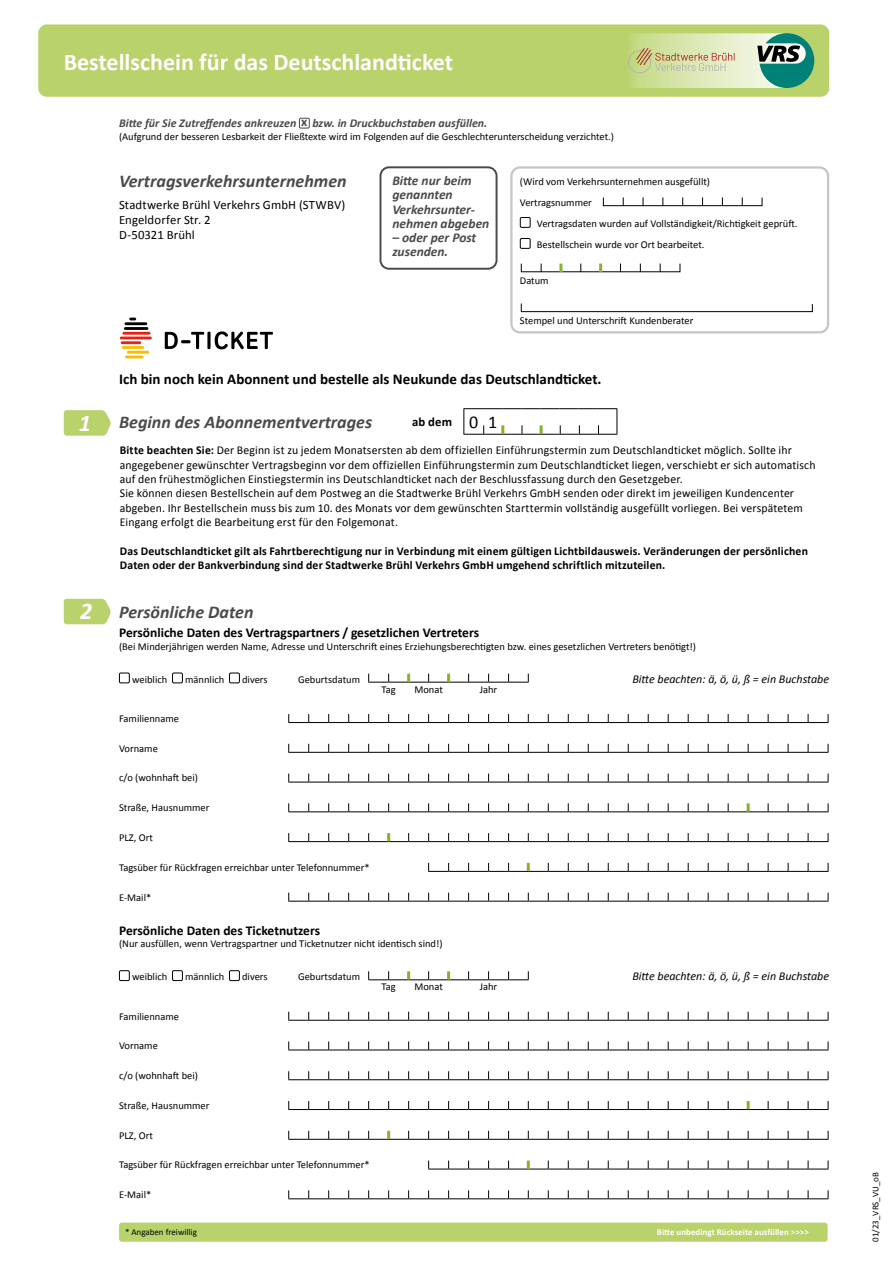
<style>
.page{position:relative;width:893px;height:1263px;background:#fff}
.page>*{position:absolute;margin:0;border:0;box-sizing:border-box;transform-origin:0 0}
.t1{font:700 24px "Calibri";color:#fff}
.t2{font:italic 700 24px "Calibri";color:#fff}
.t3{font:italic 700 18px "Calibri";color:#4a4a49}
.t4{font:700 15px "Calibri";color:#000}
.t5{font:700 13.5px "Calibri";color:#000}
.t6{font:italic 700 13.5px/14.2px "Calibri";color:#4a4a49}
.t7{font:12.75px/15px "Calibri";letter-spacing:.01em;color:#000}
.t8{font:700 12.75px "Calibri";color:#000}
.t9{font:12px/14.4px "Calibri";letter-spacing:.01em;color:#000}
.t10{font:700 12px/14.4px "Calibri";letter-spacing:.015em;color:#000}
.t11{font:italic 12px "Calibri";color:#000}
.t12{font:italic 700 12px "Calibri";color:#4a4a49}
.t13{font:10.5px/21px "Calibri";color:#000}
.t14{font:700 9px "Calibri";color:#fff}
.t15{font:9px "Calibri";color:#000}
.s1{font-style:normal;font-size:13.5px}
.s2{font-size:24px;color:#fff}
.s3{font-weight:700}
.s4{font-weight:400;font-size:18px}
</style>
<div class="page">
<div style="left:38px;top:24px;width:791px;height:73px;background:#b9d26b;border-radius:9px"></div>
<div style="left:119px;top:1222px;width:709px;height:20px;background:#b9d26b;border-radius:3px"></div>
<svg style="left:64px;top:410px;width:47px;height:26px"></svg>
<svg style="left:463px;top:408px;width:155px;height:27px"></svg>
<svg style="left:64px;top:599px;width:47px;height:25px"></svg>
<svg style="left:288px;top:1041px;width:541px;height:9px"></svg>
<svg style="left:288px;top:1071px;width:541px;height:9px"></svg>
<svg style="left:288px;top:1190px;width:541px;height:9px"></svg>
<svg style="left:288px;top:1012px;width:541px;height:9px"></svg>
<svg style="left:288px;top:1101px;width:541px;height:9px"></svg>
<svg style="left:368px;top:971px;width:161px;height:9px"></svg>
<svg style="left:428px;top:1160px;width:401px;height:10px"></svg>
<svg style="left:288px;top:1131px;width:541px;height:9px"></svg>
<div style="left:119px;top:970px;width:11px;height:11px;border:1px solid #000"></div>
<div style="left:172px;top:970px;width:11px;height:11px;border:1px solid #000"></div>
<div style="left:229px;top:970px;width:11px;height:11px;border:1px solid #000"></div>
<svg style="left:288px;top:744px;width:541px;height:9px"></svg>
<svg style="left:288px;top:773px;width:541px;height:10px"></svg>
<svg style="left:288px;top:893px;width:541px;height:9px"></svg>
<svg style="left:288px;top:714px;width:541px;height:9px"></svg>
<svg style="left:288px;top:803px;width:541px;height:9px"></svg>
<svg style="left:368px;top:674px;width:161px;height:9px"></svg>
<svg style="left:428px;top:863px;width:401px;height:9px"></svg>
<svg style="left:288px;top:833px;width:541px;height:9px"></svg>
<div style="left:119px;top:673px;width:11px;height:10px;border:1px solid #000"></div>
<div style="left:172px;top:673px;width:11px;height:10px;border:1px solid #000"></div>
<div style="left:229px;top:673px;width:11px;height:10px;border:1px solid #000"></div>
<div style="left:510px;top:166px;width:319px;height:167px;border:2px solid #c6c6c6;border-radius:9px"></div>
<div style="left:520px;top:217px;width:10px;height:11px;border:1px solid #000"></div>
<div style="left:520px;top:238px;width:10px;height:11px;border:1px solid #000"></div>
<div style="left:603px;top:197px;width:159px;height:9px;border:1px solid #000"></div>
<svg style="left:559px;top:264px;width:3px;height:8px"></svg>
<svg style="left:599px;top:264px;width:3px;height:8px"></svg>
<svg style="left:520px;top:303px;width:293px;height:9px"></svg>
<svg style="left:119px;top:317px;width:154px;height:42px"></svg>
<div style="left:299px;top:118px;width:11px;height:10px;border:1px solid #4a4a49"></div>
<div style="left:379px;top:166px;width:118px;height:104px;border:2px solid #4a4a49;border-radius:9px"></div>
<svg style="left:628px;top:33px;width:186px;height:55px;background:#b0c9a0"></svg>
<h1 class="t1" style="left:64px;top:45px;width:391px">Bestellschein für das Deutschlandticket</h1>
<p class="t12" style="left:119px;top:114px;width:370px">Bitte für Sie Zutreffendes ankreuzen <span class="s1">x</span> bzw. in Druckbuchstaben ausfüllen.</p>
<p class="t13" style="left:119px;top:125px;width:496px">(Aufgrund der besseren Lesbarkeit der Fließtexte wird im Folgenden auf die Geschlechterunterscheidung verzichtet.)</p>
<h2 class="t3" style="left:119px;top:169px;width:229px">Vertragsverkehrsunternehmen</h2>
<p class="t7" style="left:119px;top:197px;width:228px">Stadtwerke Brühl Verkehrs GmbH (STWBV)<br>Engeldorfer Str. 2<br>D-50321 Brühl</p>
<p class="t6" style="left:392px;top:173px;width:99px">Bitte nur beim genannten<br>Verkehrsunter&shy;nehmen abgeben</p>
<p class="t6" style="left:392px;top:230px;width:85px">– oder per Post zusenden.</p>
<p class="t13" style="left:520px;top:171px;width:192px">(Wird vom Verkehrsunternehmen ausgefüllt)<br>Vertragsnummer</p>
<p class="t13" style="left:537px;top:213px;width:262px">Vertragsdaten wurden auf Vollständigkeit/Richtigkeit geprüft.<br>Bestellschein wurde vor Ort bearbeitet.</p>
<p class="t13" style="left:520px;top:270px;width:30px">Datum</p>
<p class="t13" style="left:520px;top:309px;width:175px">Stempel und Unterschrift Kundenberater</p>
<h3 class="t4" style="left:119px;top:368px;width:484px">Ich bin noch kein Abonnent und bestelle als Neukunde das Deutschlandticket.</h3>
<h2 class="t3" style="left:79px;top:409px;width:295px"><span class="s2">1</span> Beginn des Abonnementvertrages</h2>
<p class="t9" style="left:120px;top:443px;width:697px"><span class="s3">Bitte beachten Sie:</span> Der Beginn ist zu jedem Monatsersten ab dem offiziellen Einführungstermin zum Deutschlandticket möglich. Sollte ihr angegebener gewünschter Vertragsbeginn vor dem offiziellen Einführungstermin zum Deutschlandticket liegen, verschiebt er sich automatisch auf den frühestmöglichen Einstiegstermin ins Deutschlandticket nach der Beschlussfassung durch den Gesetzgeber.<br>Sie können diesen Bestellschein auf dem Postweg an die Stadtwerke Brühl Verkehrs GmbH senden oder direkt im jeweiligen Kundencenter abgeben. Ihr Bestellschein muss bis zum 10. des Monats vor dem gewünschten Starttermin vollständig ausgefüllt vorliegen. Bei verspätetem Eingang erfolgt die Bearbeitung erst für den Folgemonat.</p>
<p class="t10" style="left:120px;top:543px;width:690px">Das Deutschlandticket gilt als Fahrtberechtigung nur in Verbindung mit einem gültigen Lichtbildausweis. Veränderungen der persönlichen<br>Daten oder der Bankverbindung sind der Stadtwerke Brühl Verkehrs GmbH umgehend schriftlich mitzuteilen.</p>
<p class="t8" style="left:412px;top:413px;width:87px">ab dem <span class="s4">0 1</span></p>
<h1 class="t2" style="left:80px;top:594px;width:14px">2</h1>
<h2 class="t3" style="left:119px;top:600px;width:136px">Persönliche Daten</h2>
<p class="t5" style="left:119px;top:623px;width:362px">Persönliche Daten des Vertragspartners / gesetzlichen Vertreters</p>
<p class="t13" style="left:119px;top:635px;width:579px">(Bei Minderjährigen werden Name, Adresse und Unterschrift eines Erziehungsberechtigten bzw. eines gesetzlichen Vertreters benötigt!)</p>
<p class="t13" style="left:381px;top:678px;width:16px">Tag</p>
<p class="t13" style="left:414px;top:678px;width:30px">Monat</p>
<p class="t13" style="left:480px;top:678px;width:19px">Jahr</p>
<p class="t13" style="left:119px;top:708px;width:62px">Familienname</p>
<p class="t13" style="left:119px;top:737px;width:40px">Vorname</p>
<p class="t13" style="left:119px;top:767px;width:81px">c/o (wohnhaft bei)</p>
<p class="t13" style="left:119px;top:797px;width:92px">Straße, Hausnummer</p>
<p class="t13" style="left:119px;top:827px;width:35px">PLZ, Ort</p>
<p class="t13" style="left:119px;top:856px;width:252px">Tagsüber für Rückfragen erreichbar unter Telefonnummer*</p>
<p class="t13" style="left:119px;top:886px;width:34px">E-Mail*</p>
<p class="t13" style="left:132px;top:668px;width:37px">weiblich</p>
<p class="t13" style="left:185px;top:668px;width:41px">männlich</p>
<p class="t13" style="left:242px;top:668px;width:27px">divers</p>
<p class="t13" style="left:298px;top:668px;width:64px">Geburtsdatum</p>
<p class="t11" style="left:632px;top:670px;width:198px">Bitte beachten: ä, ö, ü, ß = ein Buchstabe</p>
<p class="t5" style="left:119px;top:921px;width:203px">Persönliche Daten des Ticketnutzers</p>
<p class="t13" style="left:119px;top:933px;width:325px">(Nur ausfüllen, wenn Vertragspartner und Ticketnutzer nicht identisch sind!)</p>
<p class="t13" style="left:381px;top:976px;width:16px">Tag</p>
<p class="t13" style="left:414px;top:976px;width:30px">Monat</p>
<p class="t13" style="left:480px;top:976px;width:19px">Jahr</p>
<p class="t13" style="left:119px;top:1005px;width:62px">Familienname</p>
<p class="t13" style="left:119px;top:1035px;width:40px">Vorname</p>
<p class="t13" style="left:119px;top:1065px;width:81px">c/o (wohnhaft bei)</p>
<p class="t13" style="left:119px;top:1094px;width:92px">Straße, Hausnummer</p>
<p class="t13" style="left:119px;top:1124px;width:35px">PLZ, Ort</p>
<p class="t13" style="left:119px;top:1154px;width:252px">Tagsüber für Rückfragen erreichbar unter Telefonnummer*</p>
<p class="t13" style="left:119px;top:1184px;width:34px">E-Mail*</p>
<p class="t13" style="left:132px;top:966px;width:37px">weiblich</p>
<p class="t13" style="left:185px;top:966px;width:41px">männlich</p>
<p class="t13" style="left:242px;top:966px;width:27px">divers</p>
<p class="t13" style="left:298px;top:966px;width:64px">Geburtsdatum</p>
<p class="t11" style="left:632px;top:968px;width:198px">Bitte beachten: ä, ö, ü, ß = ein Buchstabe</p>
<p class="t15" style="left:125px;top:1226px;width:73px">* Angaben freiwillig</p>
<p class="t14" style="left:657px;top:1226px;width:153px">Bitte unbedingt Rückseite ausfüllen &gt;&gt;&gt;&gt;</p>
<p class="t15" style="left:869px;top:1242px;width:71px;rotate:-90deg">01/23_VRS_VU_oB</p>
</div>
